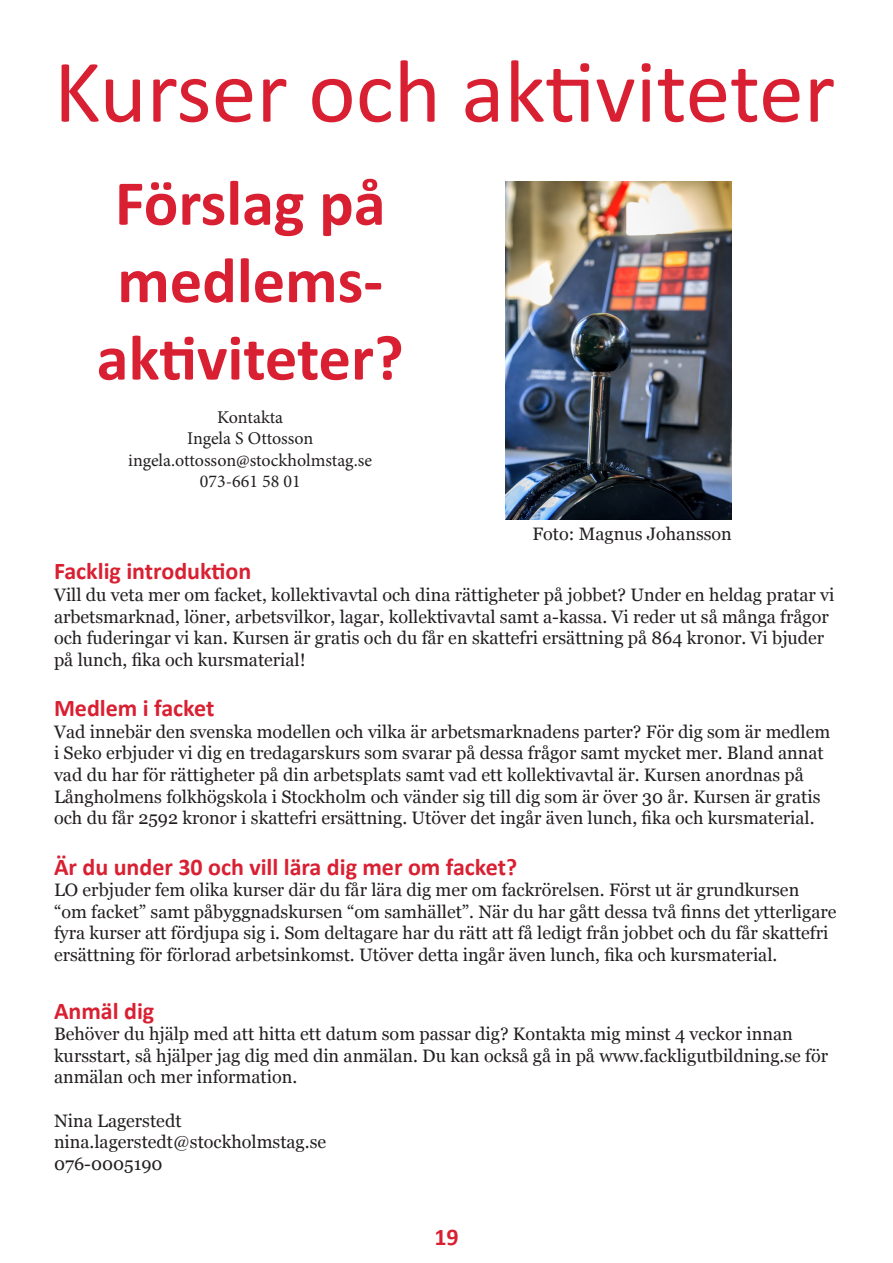
<style>
.page{position:relative;width:893px;height:1263px;background:#fff}
.page>*{position:absolute;margin:0;border:0;box-sizing:border-box;transform-origin:0 0}
.t1{font:90px "Calibri";color:#d92032}
.t2{font:700 64.5px/77.4px "Calibri";color:#d92032}
.t3{font:700 24px "Calibri";color:#d92032}
.Brödtext{font:18px/21.6px "Georgia";color:#231f20}
.t4{font:18px "Minion Pro";letter-spacing:-.005em;color:#231f20}
</style>
<div class="page">
<img style="left:506px;top:182px;width:225px;height:338px">
<p class="t1" style="left:54px;top:35px;width:783px">Kurser och aktiviteter</p>
<p class="t2" style="left:115px;top:164px;width:272px">Förslag på medlems-</p>
<p class="t2" style="left:97px;top:319px;width:309px">aktiviteter?</p>
<p class="t4" style="left:217px;top:405px;width:67px">Kontakta</p>
<p class="t4" style="left:187px;top:426px;width:128px">Ingela S Ottosson</p>
<p class="t4" style="left:128px;top:448px;width:245px">ingela.ottosson@stockholmstag.se</p>
<p class="t4" style="left:200px;top:470px;width:102px">073-661 58 01</p>
<p class="Brödtext" style="left:532px;top:522px;width:201px">Foto: Magnus Johansson</p>
<p class="t3" style="left:54px;top:556px;width:199px">Facklig introduktion</p>
<p class="Brödtext" style="left:54px;top:583px;width:782px">Vill du veta mer om facket, kollektivavtal och dina rättigheter på jobbet? Under en heldag pratar vi arbetsmarknad, löner, arbetsvilkor, lagar, kollektivavtal samt a-kassa. Vi reder ut så många frågor och fuderingar vi kan. Kursen är gratis och du får en skattefri ersättning på 864 kronor. Vi bjuder på lunch, fika och kursmaterial!</p>
<p class="t3" style="left:54px;top:693px;width:162px">Medlem i facket</p>
<p class="Brödtext" style="left:54px;top:720px;width:778px">Vad innebär den svenska modellen och vilka är arbetsmarknadens parter? För dig som är medlem i Seko erbjuder vi dig en tredagarskurs som svarar på dessa frågor samt mycket mer. Bland annat vad du har för rättigheter på din arbetsplats samt vad ett kollektivavtal är. Kursen anordnas på Långholmens folkhögskola i Stockholm och vänder sig till dig som är över 30 år. Kursen är gratis och du får 2592 kronor i skattefri ersättning. Utöver det ingår även lunch, fika och kursmaterial.</p>
<p class="t3" style="left:54px;top:851px;width:465px">Är du under 30 och vill lära dig mer om facket?</p>
<p class="Brödtext" style="left:54px;top:878px;width:784px">LO erbjuder fem olika kurser där du får lära dig mer om fackrörelsen. Först ut är grundkursen “om facket” samt påbyggnadskursen “om samhället”. När du har gått dessa två finns det ytterligare fyra kurser att fördjupa sig i. Som deltagare har du rätt att få ledigt från jobbet och du får skattefri ersättning för förlorad arbetsinkomst. Utöver detta ingår även lunch, fika och kursmaterial.</p>
<p class="t3" style="left:54px;top:995px;width:102px">Anmäl dig</p>
<p class="Brödtext" style="left:54px;top:1022px;width:776px">Behöver du hjälp med att hitta ett datum som passar dig? Kontakta mig minst 4 veckor innan kursstart, så hjälper jag dig med din anmälan. Du kan också gå in på www.fackligutbildning.se för anmälan och mer information.</p>
<p class="Brödtext" style="left:54px;top:1109px;width:129px">Nina Lagerstedt</p>
<p class="Brödtext" style="left:54px;top:1130px;width:274px">nina.lagerstedt@stockholmstag.se</p>
<p class="Brödtext" style="left:54px;top:1152px;width:110px">076-0005190</p>
<p class="t3" style="left:434px;top:1221px;width:26px">19</p>
</div>
